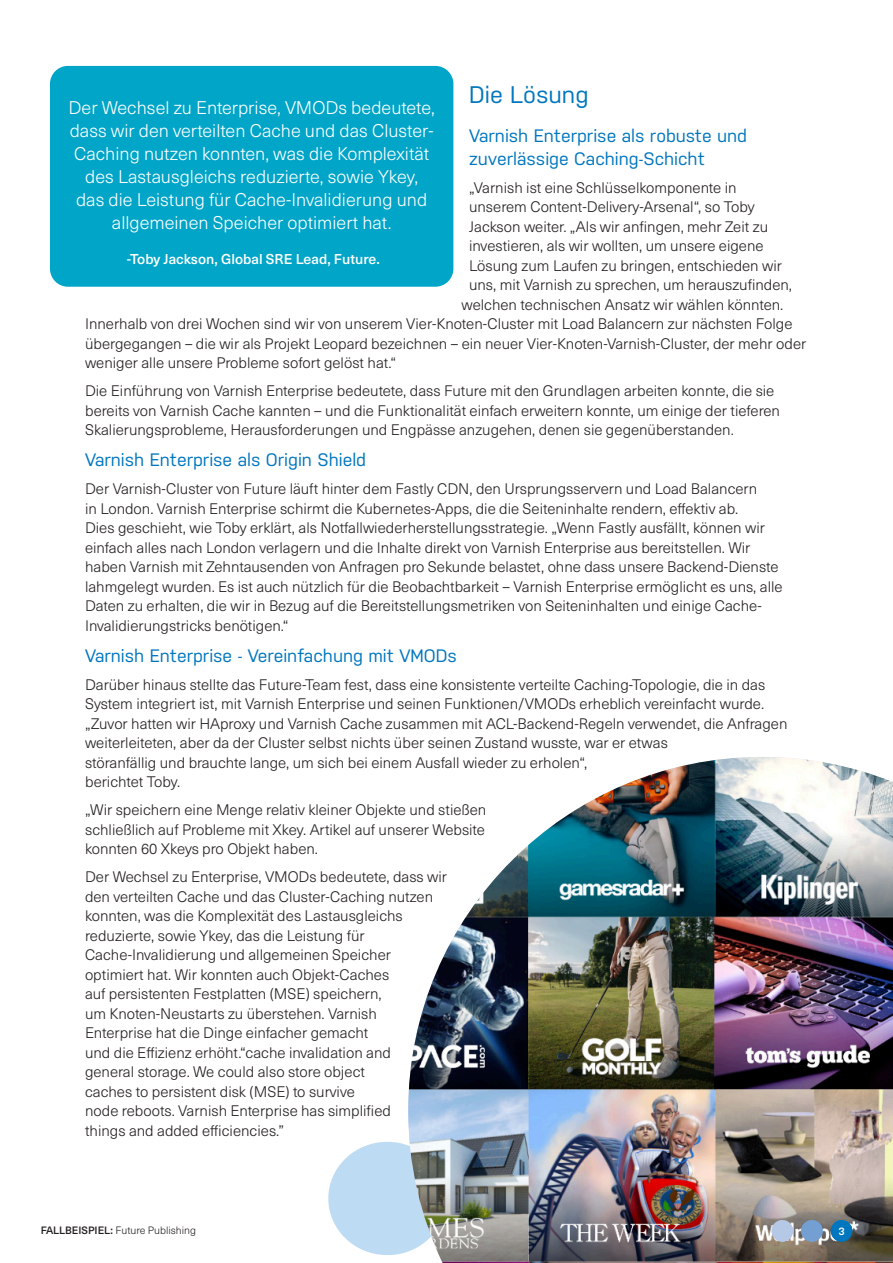
<style>
.page{position:relative;width:893px;height:1263px;background:#fff}
.page>*{position:absolute;margin:0;border:0;box-sizing:border-box;transform-origin:0 0}
.Headlines{font:24px "Nudista";color:#0076be}
.Quote_1{font:300 18px/23.1px "Neue Haas Unica W1 G";color:#fff;text-align:center}
.Headlines-2{font:18px/22.5px "Nudista";color:#0076be}
.Body_copy{font:300 15px/19.5px "Neue Haas Unica W1 G";color:#231f20}
.Quote_2{font:500 14.1px "Neue Haas Unica W1 G";color:#fff}
.Body_copy-2{font:300 10.5px "Neue Haas Unica W1 G";color:#231f20}
.t1{font:600 10.5px "Nudista";color:#fff}
.s1{font-weight:500}
</style>
<div class="page">
<svg style="left:328px;top:1141px;width:80px;height:114px"></svg>
<img style="left:408px;top:757px;width:485px;height:506px">
<div style="left:831px;top:1220px;width:21px;height:21px;background:#0076be;border-radius:50%"></div>
<div style="left:801px;top:1220px;width:22px;height:21px;background:#739fd3;border-radius:50%"></div>
<div style="left:772px;top:1220px;width:21px;height:21px;background:#b5c8e6;border-radius:50%"></div>
<div style="left:50px;top:66px;width:403px;height:221px;background:#00a5c8;border-radius:18px"></div>
<p class="Headlines" style="left:469px;top:81px;width:121px">Die Lösung</p>
<p class="Headlines-2" style="left:469px;top:125px;width:280px">Varnish Enterprise als robuste und zuverlässige Caching-Schicht</p>
<p class="Body_copy" style="left:469px;top:177px;width:269px">„Varnish ist eine Schlüsselkomponente in</p>
<p class="Body_copy" style="left:469px;top:197px;width:287px">unserem Content-Delivery-Arsenal“, so Toby</p>
<p class="Body_copy" style="left:469px;top:216px;width:301px">Jackson weiter. „Als wir anfingen, mehr Zeit zu</p>
<p class="Body_copy" style="left:469px;top:236px;width:296px">investieren, als wir wollten, um unsere eigene</p>
<p class="Body_copy" style="left:469px;top:255px;width:314px">Lösung zum Laufen zu bringen, entschieden wir</p>
<p class="Body_copy" style="left:469px;top:275px;width:324px">uns, mit Varnish zu sprechen, um herauszufinden,</p>
<p class="Body_copy" style="left:462px;top:294px;width:323px">welchen technischen Ansatz wir wählen könnten.</p>
<p class="Body_copy" style="left:85px;top:314px;width:709px">Innerhalb von drei Wochen sind wir von unserem Vier-Knoten-Cluster mit Load Balancern zur nächsten Folge</p>
<p class="Body_copy" style="left:85px;top:333px;width:723px">übergegangen – die wir als Projekt Leopard bezeichnen – ein neuer Vier-Knoten-Varnish-Cluster, der mehr oder</p>
<p class="Body_copy" style="left:85px;top:353px;width:313px">weniger alle unsere Probleme sofort gelöst hat.“</p>
<p class="Body_copy" style="left:85px;top:381px;width:696px">Die Einführung von Varnish Enterprise bedeutete, dass Future mit den Grundlagen arbeiten konnte, die sie bereits von Varnish Cache kannten – und die Funktionalität einfach erweitern konnte, um einige der tieferen<br>Skalierungsprobleme, Herausforderungen und Engpässe anzugehen, denen sie gegenüberstanden.</p>
<p class="Headlines-2" style="left:85px;top:449px;width:283px">Varnish Enterprise als Origin Shield</p>
<p class="Body_copy" style="left:85px;top:479px;width:699px">Der Varnish-Cluster von Future läuft hinter dem Fastly CDN, den Ursprungsservern und Load Balancern<br>in London. Varnish Enterprise schirmt die Kubernetes-Apps, die die Seiteninhalte rendern, effektiv ab.<br>Dies geschieht, wie Toby erklärt, als Notfallwiederherstellungsstrategie. „Wenn Fastly ausfällt, können wir einfach alles nach London verlagern und die Inhalte direkt von Varnish Enterprise aus bereitstellen. Wir haben Varnish mit Zehntausenden von Anfragen pro Sekunde belastet, ohne dass unsere Backend-Dienste lahmgelegt wurden. Es ist auch nützlich für die Beobachtbarkeit – Varnish Enterprise ermöglicht es uns, alle Daten zu erhalten, die wir in Bezug auf die Bereitstellungsmetriken von Seiteninhalten und einige Cache-Invalidierungstricks benötigen.“</p>
<p class="Headlines-2" style="left:85px;top:644px;width:373px">Varnish Enterprise - Vereinfachung mit VMODs</p>
<p class="Body_copy" style="left:85px;top:674px;width:704px">Darüber hinaus stellte das Future-Team fest, dass eine konsistente verteilte Caching-Topologie, die in das System integriert ist, mit Varnish Enterprise und seinen Funktionen/VMODs erheblich vereinfacht wurde. „Zuvor hatten wir HAproxy und Varnish Cache zusammen mit ACL-Backend-Regeln verwendet, die Anfragen weiterleiteten, aber da der Cluster selbst nichts über seinen Zustand wusste, war er etwas<br>störanfällig und brauchte lange, um sich bei einem Ausfall wieder zu erholen“,<br>berichtet Toby.</p>
<p class="Body_copy" style="left:85px;top:800px;width:403px;text-align:justify">„Wir speichern eine Menge relativ kleiner Objekte und stießen schließlich auf Probleme mit Xkey. Artikel auf unserer Website konnten 60 Xkeys pro Objekt haben.</p>
<p class="Body_copy" style="left:85px;top:867px;width:363px">Der Wechsel zu Enterprise, VMODs bedeutete, dass wir den verteilten Cache und das Cluster-Caching nutzen konnten, was die Komplexität des Lastausgleichs reduzierte, sowie Ykey, das die Leistung für Cache-Invalidierung und allgemeinen Speicher optimiert hat. Wir konnten auch Objekt-Caches<br>auf persistenten Festplatten (MSE) speichern,<br>um Knoten-Neustarts zu überstehen. Varnish Enterprise hat die Dinge einfacher gemacht<br>und die Effizienz erhöht.“cache invalidation and<br>general storage. We could also store object<br>caches to persistent disk (MSE) to survive<br>node reboots. Varnish Enterprise has simplified<br>things and added efficiencies.”</p>
<p class="Quote_1" style="left:68px;top:95px;width:368px">Der Wechsel zu Enterprise, VMODs bedeutete, dass wir den verteilten Cache und das Cluster-Caching nutzen konnten, was die Komplexität des Lastausgleichs reduzierte, sowie Ykey,<br>das die Leistung für Cache-Invalidierung und allgemeinen Speicher optimiert hat.</p>
<p class="Quote_2" style="left:127px;top:248px;width:254px">-Toby Jackson, Global SRE Lead, Future.</p>
<p class="Body_copy-2" style="left:41px;top:1222px;width:157px"><span class="s1">FALLBEISPIEL:</span> Future Publishing</p>
<p class="t1" style="left:838px;top:1225px;width:8px">3</p>
</div>
